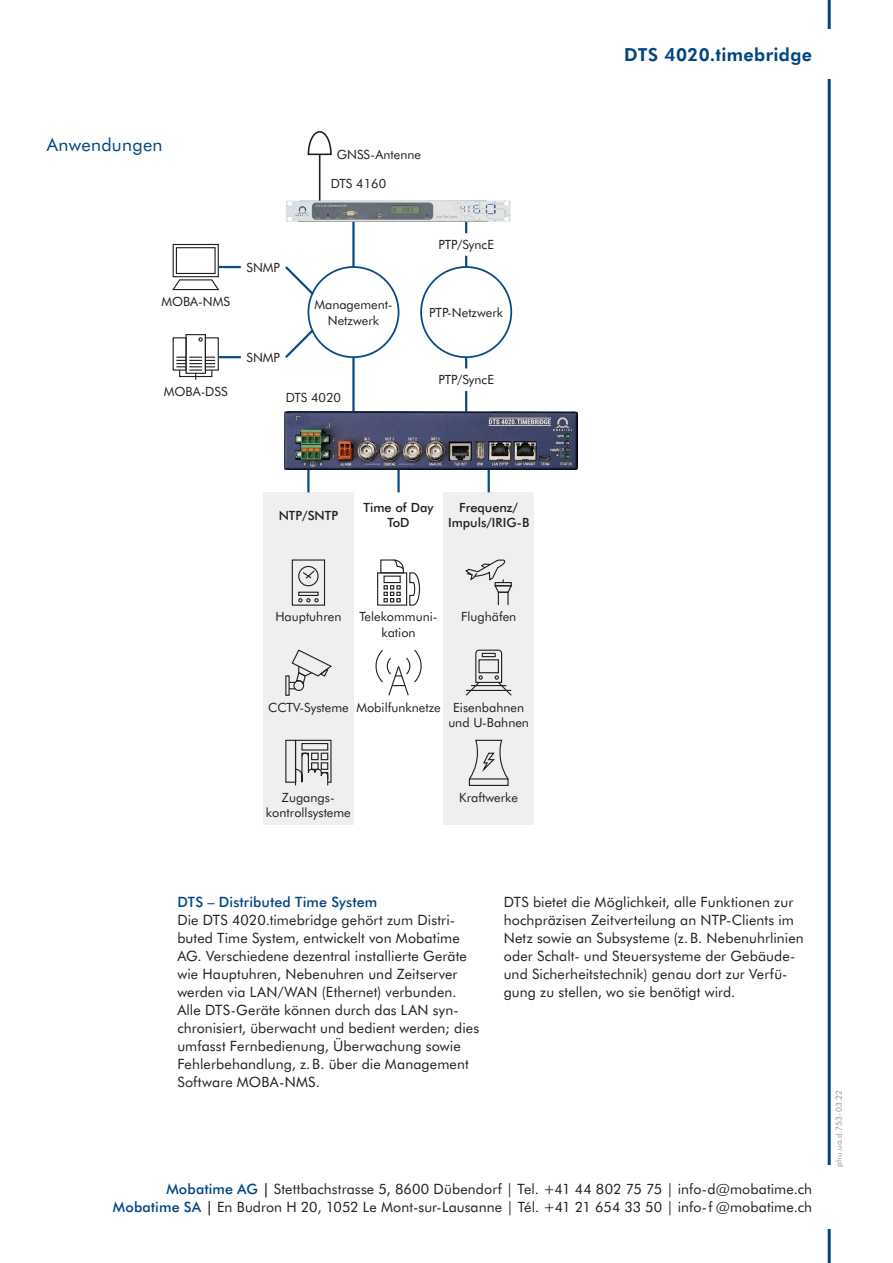
<style>
.page{position:relative;width:893px;height:1263px;background:#fff}
.page>*{position:absolute;margin:0;border:0;box-sizing:border-box;transform-origin:0 0}
.Navigation{font:700 18px "Futura BT";letter-spacing:.02em;color:#004583}
.Subline_blau_12pt_li{font:18px "Futura BT";letter-spacing:.02em;color:#004583}
.Fliesstext{font:14.25px/18px "Futura BT";letter-spacing:.01em;color:#231f20}
.t1{font:12.75px/15.3px "Futura BT";color:#231f20;text-align:center}
.t2{font:500 12.75px/15.3px "Futura BT";color:#231f20;text-align:center}
.Dokumentnummer{font:8.25px "Futura BT";letter-spacing:.02em;color:#939598}
.s1{font-weight:500;color:#004583}
.s2{font-weight:500}
</style>
<div class="page">
<hr style="left:828px;top:0;width:3px;height:1263px;background:#004583">
<div style="left:89px;top:1166px;width:744px;height:63px;background:#fff"></div>
<div style="left:47px;top:29px;width:786px;height:49px;background:#fff"></div>
<div style="left:444px;top:492px;width:90px;height:333px;background:#edeff0"></div>
<div style="left:263px;top:492px;width:90px;height:333px;background:#edeff0"></div>
<svg style="left:307px;top:131px;width:25px;height:25px"></svg>
<hr style="left:319px;top:154px;width:1px;height:57px;background:#231f20">
<svg style="left:465px;top:358px;width:2px;height:10px"></svg>
<hr style="left:352px;top:211px;width:3px;height:56px;background:#0a4c87">
<hr style="left:465px;top:211px;width:2px;height:22px;background:#0a4c87">
<img style="left:286px;top:199px;width:225px;height:23px">
<div style="left:307px;top:266px;width:92px;height:92px;border:2px solid #0a4c87;border-radius:50%"></div>
<div style="left:420px;top:266px;width:92px;height:92px;border:2px solid #0a4c87;border-radius:50%"></div>
<svg style="left:285px;top:266px;width:31px;height:31px"></svg>
<div style="left:377px;top:572px;width:30px;height:34px;border:1px solid #231f20"></div>
<svg style="left:380px;top:559px;width:41px;height:47px"></svg>
<svg style="left:465px;top:559px;width:47px;height:34px"></svg>
<div style="left:498px;top:592px;width:11px;height:14px;border:1px solid #231f20"></div>
<div style="left:495px;top:582px;width:17px;height:4px;border:1px solid #231f20"></div>
<svg style="left:466px;top:649px;width:46px;height:47px"></svg>
<div style="left:469px;top:778px;width:40px;height:8px;border:1px solid #231f20"></div>
<svg style="left:468px;top:740px;width:41px;height:40px"></svg>
<svg style="left:172px;top:279px;width:47px;height:12px"></svg>
<div style="left:173px;top:244px;width:46px;height:33px;border:1px solid #231f20"></div>
<div style="left:176px;top:247px;width:40px;height:27px;border:1px solid #231f20"></div>
<div style="left:293px;top:680px;width:11px;height:11px;border:1px solid #231f20;border-radius:50%"></div>
<svg style="left:289px;top:649px;width:43px;height:40px"></svg>
<div style="left:292px;top:559px;width:33px;height:47px;border:1px solid #231f20"></div>
<div style="left:298px;top:592px;width:21px;height:4px;border:1px solid #231f20"></div>
<svg style="left:298px;top:598px;width:21px;height:4px"></svg>
<svg style="left:298px;top:565px;width:21px;height:22px"></svg>
<svg style="left:294px;top:739px;width:38px;height:47px"></svg>
<svg style="left:375px;top:650px;width:47px;height:46px"></svg>
<hr style="left:218px;top:266px;width:23px;height:2px;background:#0a4c87">
<svg style="left:285px;top:327px;width:31px;height:31px"></svg>
<hr style="left:218px;top:356px;width:23px;height:2px;background:#0a4c87">
<div style="left:185px;top:334px;width:21px;height:40px;border:1px solid #231f20"></div>
<div style="left:173px;top:337px;width:14px;height:34px;border:1px solid #231f20"></div>
<div style="left:205px;top:337px;width:14px;height:34px;border:1px solid #231f20"></div>
<svg style="left:176px;top:357px;width:39px;height:23px"></svg>
<svg style="left:198px;top:337px;width:5px;height:5px"></svg>
<hr style="left:397px;top:447px;width:3px;height:45px;background:#0a4c87">
<hr style="left:465px;top:391px;width:2px;height:34px;background:#0a4c87">
<hr style="left:352px;top:357px;width:3px;height:68px;background:#0a4c87">
<hr style="left:307px;top:447px;width:3px;height:45px;background:#0a4c87">
<hr style="left:488px;top:447px;width:2px;height:45px;background:#0a4c87">
<img style="left:285px;top:412px;width:293px;height:58px">
<svg style="left:465px;top:256px;width:2px;height:11px"></svg>
<p class="Subline_blau_12pt_li" style="left:47px;top:133px;width:117px">Anwendungen</p>
<p class="t1" style="left:247px;top:259px;width:35px">SNMP</p>
<p class="t1" style="left:337px;top:147px;width:86px">GNSS-Antenne</p>
<p class="t1" style="left:331px;top:176px;width:57px">DTS 4160</p>
<p class="t1" style="left:438px;top:237px;width:57px">PTP/SyncE</p>
<p class="t1" style="left:161px;top:294px;width:70px">MOBA-NMS</p>
<p class="t1" style="left:314px;top:297px;width:80px">Management-<br>Netzwerk</p>
<p class="t1" style="left:429px;top:305px;width:76px">PTP-Netzwerk</p>
<p class="t1" style="left:164px;top:384px;width:65px">MOBA-DSS</p>
<p class="t1" style="left:247px;top:350px;width:35px">SNMP</p>
<p class="t1" style="left:286px;top:390px;width:57px">DTS 4020</p>
<p class="t1" style="left:438px;top:372px;width:57px">PTP/SyncE</p>
<p class="Navigation" style="left:624px;top:42px;width:190px">DTS 4020.timebridge</p>
<p class="Navigation" style="left:713px;top:42px;width:100px">Navigation</p>
<p class="t2" style="left:279px;top:507px;width:61px">NTP/SNTP</p>
<p class="t2" style="left:364px;top:500px;width:71px">Time of Day<br>ToD</p>
<p class="t2" style="left:448px;top:500px;width:83px">Frequenz/<br>Impuls/IRIG-B</p>
<p class="t1" style="left:275px;top:609px;width:68px">Hauptuhren</p>
<p class="t1" style="left:360px;top:609px;width:79px">Telekommuni-</p>
<p class="t1" style="left:461px;top:609px;width:57px">Flughäfen</p>
<p class="t1" style="left:381px;top:624px;width:36px">kation</p>
<p class="t1" style="left:268px;top:699px;width:174px">CCTV-Systeme Mobilfunknetze</p>
<p class="t1" style="left:448px;top:699px;width:82px">Eisenbahnen und U-Bahnen</p>
<p class="t1" style="left:266px;top:789px;width:86px">Zugangs&shy;kontrollsysteme</p>
<p class="t1" style="left:459px;top:789px;width:60px">Kraftwerke</p>
<p class="Fliesstext" style="left:177px;top:892px;width:303px"><span class="s1">DTS – Distributed Time System<br></span>Die DTS 4020.timebridge gehört zum Distri&shy;buted Time System, entwickelt von Mobatime AG. Verschiedene dezentral installierte Geräte wie Hauptuhren, Nebenuhren und Zeitserver werden via LAN/WAN (Ethernet) verbunden.<br>Alle DTS-Geräte können durch das LAN syn&shy;chronisiert, überwacht und bedient werden; dies umfasst Fernbedienung, Überwachung sowie Fehlerbehandlung, z.B. über die Management Software MOBA-NMS.</p>
<p class="Fliesstext" style="left:504px;top:892px;width:301px">DTS bietet die Möglichkeit, alle Funktionen zur hochpräzisen Zeitverteilung an NTP-Clients im Netz sowie an Subsysteme (z.B. Nebenuhrlinien oder Schalt- und Steuersysteme der Gebäude&shy;und Sicherheitstechnik) genau dort zur Verfü&shy;gung zu stellen, wo sie benötigt wird.</p>
<p class="Fliesstext" style="left:113px;top:1180px;width:701px;text-align:right"><span class="s1">Mobatime AG</span> <span class="s2">|</span> Stettbachstrasse 5, 8600 Dübendorf | Tel. +41 44 802 75 75 | info-d@mobatime.ch<br><span class="s1">Mobatime SA</span> <span class="s2">|</span> En Budron H 20, 1052 Le Mont-sur-Lausanne | Tél. +41 21 654 33 50 | info-f @mobatime.ch</p>
<p class="Dokumentnummer" style="left:834px;top:1167px;width:78px;rotate:-90deg">phu.ua.d.753-03.22</p>
</div>
